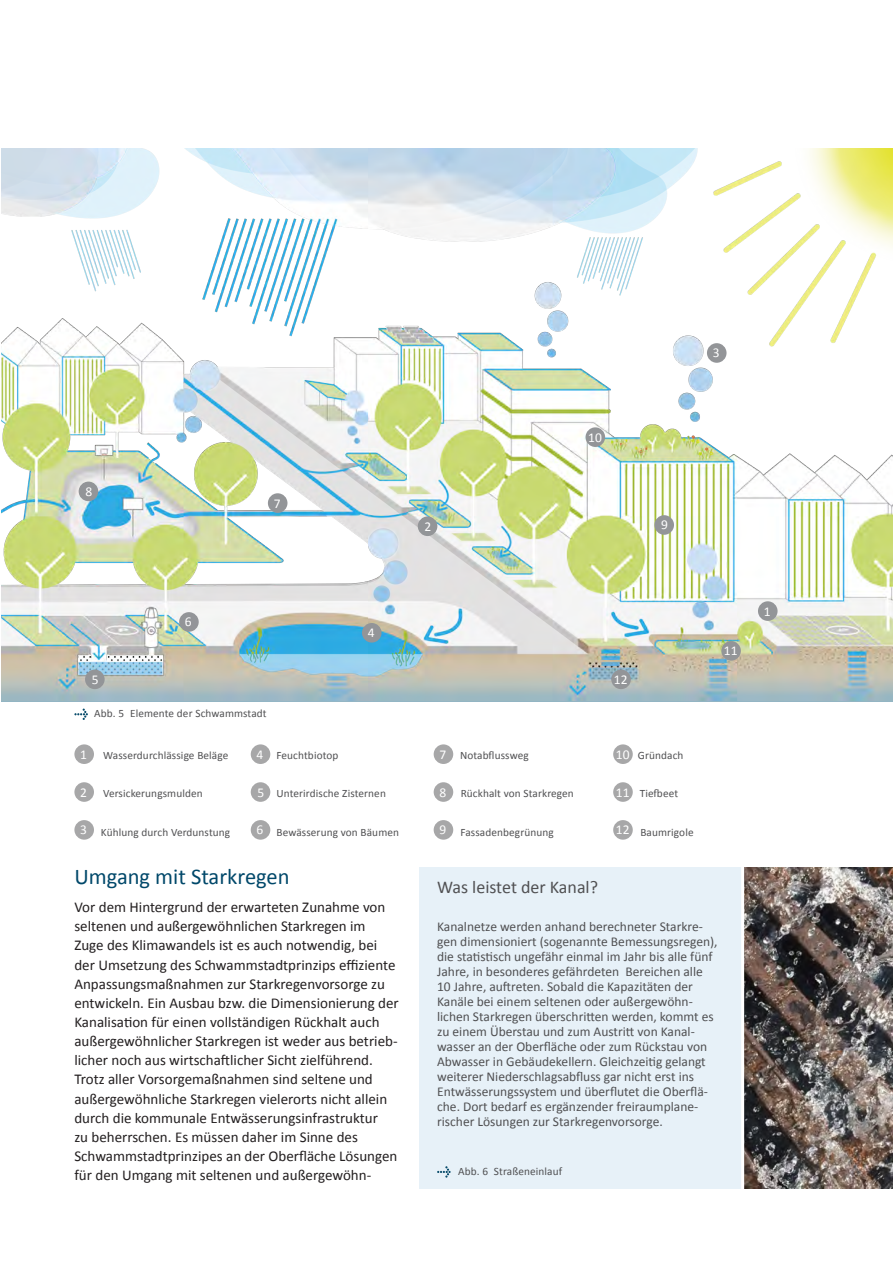
<style>
.page{position:relative;width:893px;height:1263px;background:#fff}
.page>*{position:absolute;margin:0;border:0;box-sizing:border-box;transform-origin:0 0}
.Überschrift2{font:22.5px "Calibri";color:#00486a}
.Überschrift_Infobox{font:18px "Calibri";color:#505052}
.Fließtext_Calibri_1{font:15px/19.2px "Calibri";color:#231f20}
.Fließtext_Infobox{font:13.5px/15px "Calibri";color:#505052}
.t1{font:13.5px "Calibri";letter-spacing:.01em;color:#fff}
.t2{font:11.25px "Calibri";letter-spacing:.01em;color:#505052}
.s1{font-size:13.5px;color:#fff}
</style>
<div class="page">
<img style="left:1px;top:149px;width:892px;height:553px">
<div style="left:268px;top:493px;width:19px;height:20px;background:#939598;border-radius:50%"></div>
<div style="left:721px;top:641px;width:20px;height:20px;background:#939598;border-radius:50%"></div>
<div style="left:585px;top:427px;width:20px;height:20px;background:#939598;border-radius:50%"></div>
<div style="left:362px;top:623px;width:20px;height:19px;background:#939598;border-radius:50%"></div>
<div style="left:85px;top:669px;width:20px;height:20px;background:#939598;border-radius:50%"></div>
<div style="left:654px;top:515px;width:20px;height:20px;background:#939598;border-radius:50%"></div>
<div style="left:611px;top:669px;width:20px;height:20px;background:#939598;border-radius:50%"></div>
<div style="left:707px;top:343px;width:19px;height:20px;background:#939598;border-radius:50%"></div>
<div style="left:179px;top:612px;width:20px;height:20px;background:#939598;border-radius:50%"></div>
<div style="left:79px;top:482px;width:19px;height:19px;background:#939598;border-radius:50%"></div>
<div style="left:758px;top:601px;width:19px;height:20px;background:#939598;border-radius:50%"></div>
<svg style="left:74px;top:744px;width:20px;height:20px"></svg>
<svg style="left:74px;top:820px;width:20px;height:20px"></svg>
<svg style="left:74px;top:782px;width:20px;height:20px"></svg>
<div style="left:251px;top:744px;width:19px;height:20px;background:#a7a7a8;border-radius:50%"></div>
<div style="left:251px;top:782px;width:19px;height:20px;background:#a7a7a8;border-radius:50%"></div>
<div style="left:251px;top:820px;width:19px;height:20px;background:#a7a7a8;border-radius:50%"></div>
<div style="left:434px;top:744px;width:19px;height:20px;background:#a7a7a8;border-radius:50%"></div>
<div style="left:434px;top:782px;width:19px;height:20px;background:#a7a7a8;border-radius:50%"></div>
<div style="left:434px;top:820px;width:19px;height:20px;background:#a7a7a8;border-radius:50%"></div>
<svg style="left:613px;top:744px;width:20px;height:20px"></svg>
<div style="left:613px;top:782px;width:20px;height:20px;background:#a7a7a8;border-radius:50%"></div>
<div style="left:613px;top:820px;width:20px;height:20px;background:#a7a7a8;border-radius:50%"></div>
<div style="left:418px;top:516px;width:19px;height:20px;background:#939598;border-radius:50%"></div>
<svg style="left:74px;top:708px;width:14px;height:12px"></svg>
<div style="left:419px;top:867px;width:325px;height:321px;background:#e7f1f8"></div>
<img style="left:744px;top:868px;width:149px;height:320px">
<hr style="left:741px;top:845px;width:3px;height:356px;background:#fff">
<svg style="left:437px;top:1166px;width:14px;height:11px"></svg>
<p class="t1" style="left:86px;top:482px;width:8px">8</p>
<p class="t1" style="left:274px;top:494px;width:8px">7</p>
<p class="t1" style="left:425px;top:517px;width:8px">2</p>
<p class="t1" style="left:588px;top:428px;width:15px">10</p>
<p class="t1" style="left:713px;top:344px;width:8px">3</p>
<p class="t1" style="left:661px;top:516px;width:8px">9</p>
<p class="t1" style="left:185px;top:612px;width:8px">6</p>
<p class="t1" style="left:368px;top:623px;width:8px">4</p>
<p class="t1" style="left:92px;top:670px;width:8px">5</p>
<p class="t2" style="left:94px;top:706px;width:174px">Abb. 5 Elemente der Schwammstadt</p>
<p class="t1" style="left:80px;top:745px;width:8px">1</p>
<p class="t2" style="left:103px;top:747px;width:127px">Wasserdurchlässige Beläge</p>
<p class="t1" style="left:80px;top:783px;width:8px">2</p>
<p class="t2" style="left:103px;top:786px;width:101px">Versickerungsmulden</p>
<p class="t1" style="left:80px;top:820px;width:8px">3</p>
<p class="t2" style="left:101px;top:824px;width:131px">Kühlung durch Verdunstung</p>
<p class="t1" style="left:257px;top:745px;width:8px">4</p>
<p class="t1" style="left:258px;top:783px;width:8px">5</p>
<p class="t1" style="left:257px;top:820px;width:8px">6</p>
<p class="t2" style="left:276px;top:747px;width:63px">Feuchtbiotop</p>
<p class="t2" style="left:276px;top:786px;width:111px">Unterirdische Zisternen</p>
<p class="t2" style="left:276px;top:824px;width:124px">Bewässerung von Bäumen</p>
<h3 class="Überschrift2" style="left:74px;top:861px;width:217px">Umgang mit Starkregen</h3>
<p class="Fließtext_Calibri_1" style="left:74px;top:897px;width:326px">Vor dem Hintergrund der erwarteten Zunahme von seltenen und außergewöhnlichen Starkregen im<br>Zuge des Klimawandels ist es auch notwendig, bei der Umsetzung des Schwammstadtprinzips effiziente Anpassungsmaßnahmen zur Starkregenvorsorge zu entwickeln. Ein Ausbau bzw. die Dimensionierung der Kanalisation für einen vollständigen Rückhalt auch außergewöhnlicher Starkregen ist weder aus betrieb&shy;licher noch aus wirtschaftlicher Sicht zielführend.<br>Trotz aller Vorsorgemaßnahmen sind seltene und außergewöhnliche Starkregen vielerorts nicht allein durch die kommunale Entwässerungsinfrastruktur<br>zu beherrschen. Es müssen daher im Sinne des Schwammstadtprinzipes an der Oberfläche Lösungen für den Umgang mit seltenen und außergewöhn-</p>
<p class="t1" style="left:614px;top:670px;width:15px">12</p>
<p class="t1" style="left:724px;top:641px;width:15px">11</p>
<p class="t1" style="left:439px;top:745px;width:8px">7</p>
<p class="t1" style="left:439px;top:783px;width:8px">8</p>
<p class="t1" style="left:439px;top:820px;width:8px">9</p>
<p class="t2" style="left:460px;top:747px;width:70px">Notabflussweg</p>
<p class="t2" style="left:461px;top:786px;width:115px">Rückhalt von Starkregen</p>
<p class="t2" style="left:460px;top:824px;width:95px">Fassadenbegrünung</p>
<p class="t1" style="left:616px;top:745px;width:15px">10</p>
<p class="t1" style="left:616px;top:783px;width:15px">11</p>
<p class="t2" style="left:638px;top:747px;width:47px">Gründach</p>
<p class="t2" style="left:640px;top:786px;width:40px">Tiefbeet</p>
<p class="t2" style="left:616px;top:824px;width:79px"><span class="s1">12</span> Baumrigole</p>
<h3 class="Überschrift_Infobox" style="left:437px;top:874px;width:162px">Was leistet der Kanal?</h3>
<p class="Fließtext_Infobox" style="left:437px;top:919px;width:282px">Kanalnetze werden anhand berechneter Starkre&shy;gen dimensioniert (sogenannte Bemessungsregen), die statistisch ungefähr einmal im Jahr bis alle fünf Jahre, in besonderes gefährdeten Bereichen alle 10 Jahre, auftreten. Sobald die Kapazitäten der Kanäle bei einem seltenen oder außergewöhn&shy;lichen Starkregen überschritten werden, kommt es zu einem Überstau und zum Austritt von Kanal&shy;wasser an der Oberfläche oder zum Rückstau von Abwasser in Gebäudekellern. Gleichzeitig gelangt weiterer Niederschlagsabfluss gar nicht erst ins Entwässerungssystem und überflutet die Oberflä&shy;che. Dort bedarf es ergänzender freiraumplane&shy;rischer Lösungen zur Starkregenvorsorge.</p>
<p class="t2" style="left:458px;top:1163px;width:106px">Abb. 6 Straßeneinlauf</p>
<p class="t1" style="left:764px;top:602px;width:8px">1</p>
</div>
